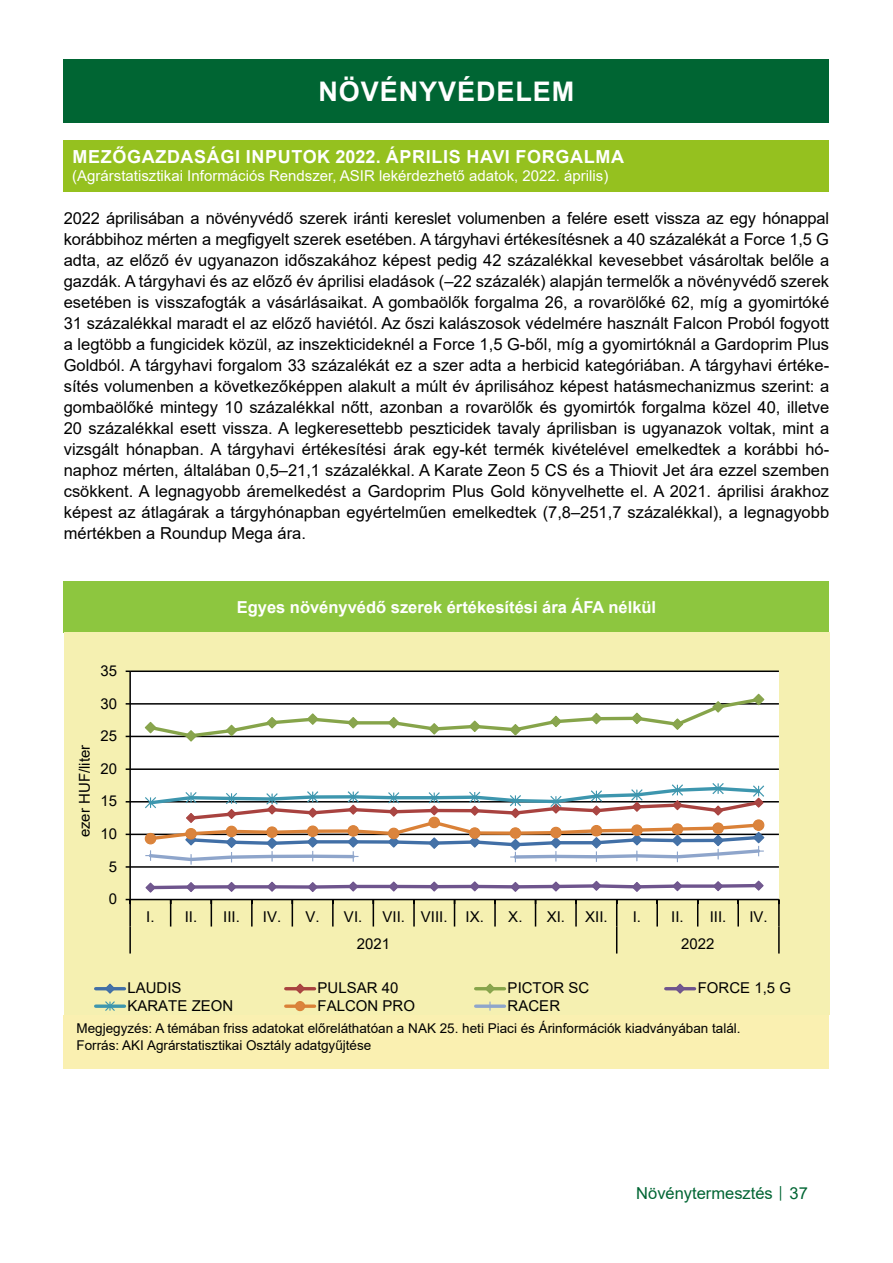
<style>
.page{position:relative;width:893px;height:1263px;background:#fff}
.page>*{position:absolute;margin:0;border:0;box-sizing:border-box;transform-origin:0 0}
.Cím_01{font:700 27px "Arial";letter-spacing:.035em;color:#fff}
.Cím_02{font:700 18px "Arial";letter-spacing:.035em;color:#fff}
.Szoveg{font:16.5px/21px "Arial";color:#000;text-align:justify}
.Tablazat_cime{font:700 16.5px "Arial";color:#fff}
.t1{font:16.5px "Arial";color:#006533}
.t2{font:15px "Arial";color:#000}
.Cím_03{font:15px "Arial";color:#fff}
.Tablazat_forrasa{font:13.5px "Arial";color:#000}
.s1{font-size:12px}
</style>
<div class="page">
<div style="left:64px;top:60px;width:765px;height:63px;background:#006533"></div>
<div style="left:64px;top:140px;width:765px;height:51px;background:#95c11f"></div>
<div style="left:64px;top:1015px;width:765px;height:54px;background:#faf0b1"></div>
<div style="left:64px;top:581px;width:765px;height:51px;background:#8dc63f"></div>
<div style="left:64px;top:632px;width:765px;height:383px;background:#f5f0b1"></div>
<div style="left:130px;top:671px;width:649px;height:228px;background:#fff"></div>
<hr style="left:130px;top:866px;width:649px;height:2px;background:#000">
<hr style="left:130px;top:834px;width:649px;height:1px;background:#000">
<hr style="left:130px;top:801px;width:649px;height:1px;background:#000">
<hr style="left:130px;top:768px;width:649px;height:2px;background:#000">
<hr style="left:130px;top:736px;width:649px;height:1px;background:#000">
<hr style="left:130px;top:703px;width:649px;height:2px;background:#000">
<hr style="left:130px;top:670px;width:649px;height:2px;background:#000">
<hr style="left:129px;top:671px;width:2px;height:228px;background:#000">
<hr style="left:130px;top:899px;width:649px;height:1px;background:#000">
<hr style="left:129px;top:899px;width:2px;height:27px;background:#000">
<hr style="left:778px;top:899px;width:2px;height:27px;background:#000">
<hr style="left:129px;top:926px;width:2px;height:27px;background:#000">
<hr style="left:778px;top:926px;width:2px;height:27px;background:#000">
<svg style="left:144px;top:693px;width:621px;height:49px"></svg>
<svg style="left:144px;top:880px;width:621px;height:73px"></svg>
<svg style="left:144px;top:783px;width:621px;height:81px"></svg>
<hr style="left:96px;top:987px;width:28px;height:3px;background:#416fa6">
<hr style="left:286px;top:987px;width:29px;height:3px;background:#a8423f">
<svg style="left:294px;top:983px;width:12px;height:11px"></svg>
<hr style="left:476px;top:987px;width:28px;height:3px;background:#86a44a">
<svg style="left:484px;top:983px;width:12px;height:11px"></svg>
<hr style="left:666px;top:987px;width:29px;height:3px;background:#6e548d">
<svg style="left:674px;top:983px;width:12px;height:11px"></svg>
<svg style="left:96px;top:1004px;width:28px;height:4px"></svg>
<svg style="left:104px;top:983px;width:12px;height:28px"></svg>
<svg style="left:286px;top:1004px;width:29px;height:4px"></svg>
<div style="left:296px;top:1001px;width:9px;height:9px;background:#db843d;border-radius:50%"></div>
<div style="left:295px;top:1001px;width:10px;height:10px;border:1px solid #da8137;border-radius:50%"></div>
<svg style="left:476px;top:1004px;width:28px;height:4px"></svg>
<svg style="left:485px;top:1001px;width:9px;height:9px"></svg>
<p class="Cím_01" style="left:318px;top:73px;width:257px">NÖVÉNYVÉDELEM</p>
<p class="Cím_02" style="left:73px;top:144px;width:553px">MEZŐGAZDASÁGI INPUTOK 2022. ÁPRILIS HAVI FORGALMA</p>
<p class="Cím_03" style="left:72px;top:166px;width:538px">(Agrárstatisztikai Információs Rendszer, ASIR lekérdezhető adatok, 2022. április)</p>
<p class="Szoveg" style="left:64px;top:208px;width:767px">2022 áprilisában a növényvédő szerek iránti kereslet volumenben a felére esett vissza az egy hónappal korábbihoz mérten a megfigyelt szerek esetében. A tárgyhavi értékesítésnek a 40 százalékát a Force 1,5 G adta, az előző év ugyanazon időszakához képest pedig 42 százalékkal kevesebbet vásároltak belőle a gazdák. A tárgyhavi és az előző év áprilisi eladások (–22 százalék) alapján termelők a növényvédő szerek esetében is visszafogták a vásárlásaikat. A gombaölők forgalma 26, a rovarölőké 62, míg a gyomirtóké 31 százalékkal maradt el az előző haviétól. Az őszi kalászosok védelmére használt Falcon Proból fogyott a legtöbb a fungicidek közül, az inszekticideknél a Force 1,5 G-ből, míg a gyomirtóknál a Gardoprim Plus Goldból. A tárgyhavi forgalom 33 százalékát ez a szer adta a herbicid kategóriában. A tárgyhavi értéke&shy;sítés volumenben a következőképpen alakult a múlt év áprilisához képest hatásmechanizmus szerint: a gombaölőké mintegy 10 százalékkal nőtt, azonban a rovarölők és gyomirtók forgalma közel 40, illetve 20 százalékkal esett vissza. A legkeresettebb peszticidek tavaly áprilisban is ugyanazok voltak, mint a vizsgált hónapban. A tárgyhavi értékesítési árak egy-két termék kivételével emelkedtek a korábbi hó&shy;naphoz mérten, általában 0,5–21,1 százalékkal. A Karate Zeon 5 CS és a Thiovit Jet ára ezzel szemben csökkent. A legnagyobb áremelkedést a Gardoprim Plus Gold könyvelhette el. A 2021. áprilisi árakhoz képest az átlagárak a tárgyhónapban egyértelműen emelkedtek (7,8–251,7 százalékkal), a legnagyobb mértékben a Roundup Mega ára.</p>
<p class="Tablazat_cime" style="left:237px;top:595px;width:421px">Egyes növényvédő szerek értékesítési ára ÁFA nélkül</p>
<p class="t2" style="left:74px;top:837px;width:94px;rotate:-90deg">ezer HUF/liter</p>
<p class="t2" style="left:101px;top:660px;width:18px">35</p>
<p class="t2" style="left:101px;top:693px;width:18px">30</p>
<p class="t2" style="left:101px;top:725px;width:18px">25</p>
<p class="t2" style="left:101px;top:758px;width:18px">20</p>
<p class="t2" style="left:101px;top:791px;width:18px">15</p>
<p class="t2" style="left:101px;top:823px;width:18px">10</p>
<p class="t2" style="left:109px;top:856px;width:10px">5</p>
<p class="t2" style="left:109px;top:889px;width:10px">0</p>
<p class="t2" style="left:146px;top:906px;width:52px">I. II.</p>
<p class="t2" style="left:223px;top:906px;width:18px">III.</p>
<p class="t2" style="left:263px;top:906px;width:58px">IV. V.</p>
<p class="t2" style="left:344px;top:906px;width:141px">VI. VII. VIII. IX.</p>
<p class="t2" style="left:508px;top:906px;width:58px">X. XI.</p>
<p class="t2" style="left:585px;top:906px;width:24px">XII.</p>
<p class="t2" style="left:633px;top:906px;width:52px">I. II.</p>
<p class="t2" style="left:710px;top:906px;width:18px">III.</p>
<p class="t2" style="left:749px;top:906px;width:20px">IV.</p>
<p class="t2" style="left:357px;top:933px;width:35px">2021</p>
<p class="t2" style="left:681px;top:933px;width:35px">2022</p>
<p class="t2" style="left:127px;top:978px;width:56px">LAUDIS</p>
<p class="t2" style="left:318px;top:978px;width:82px">PULSAR 40</p>
<p class="t2" style="left:508px;top:978px;width:83px">PICTOR SC</p>
<p class="t2" style="left:698px;top:978px;width:95px">FORCE 1,5 G</p>
<p class="t2" style="left:127px;top:995px;width:107px">KARATE ZEON</p>
<p class="t2" style="left:318px;top:995px;width:99px">FALCON PRO</p>
<p class="t2" style="left:508px;top:995px;width:54px">RACER</p>
<p class="Tablazat_forrasa" style="left:77px;top:1019px;width:666px">Megjegyzés: A témában friss adatokat előreláthatóan a NAK 25. heti Piaci és Árinformációk kiadványában talál.</p>
<p class="Tablazat_forrasa" style="left:77px;top:1035px;width:296px">Forrás: AKI Agrárstatisztikai Osztály adatgyűjtése</p>
<p class="t1" style="left:636px;top:1182px;width:173px">Növénytermesztés <span class="s1">│</span> 37</p>
</div>
